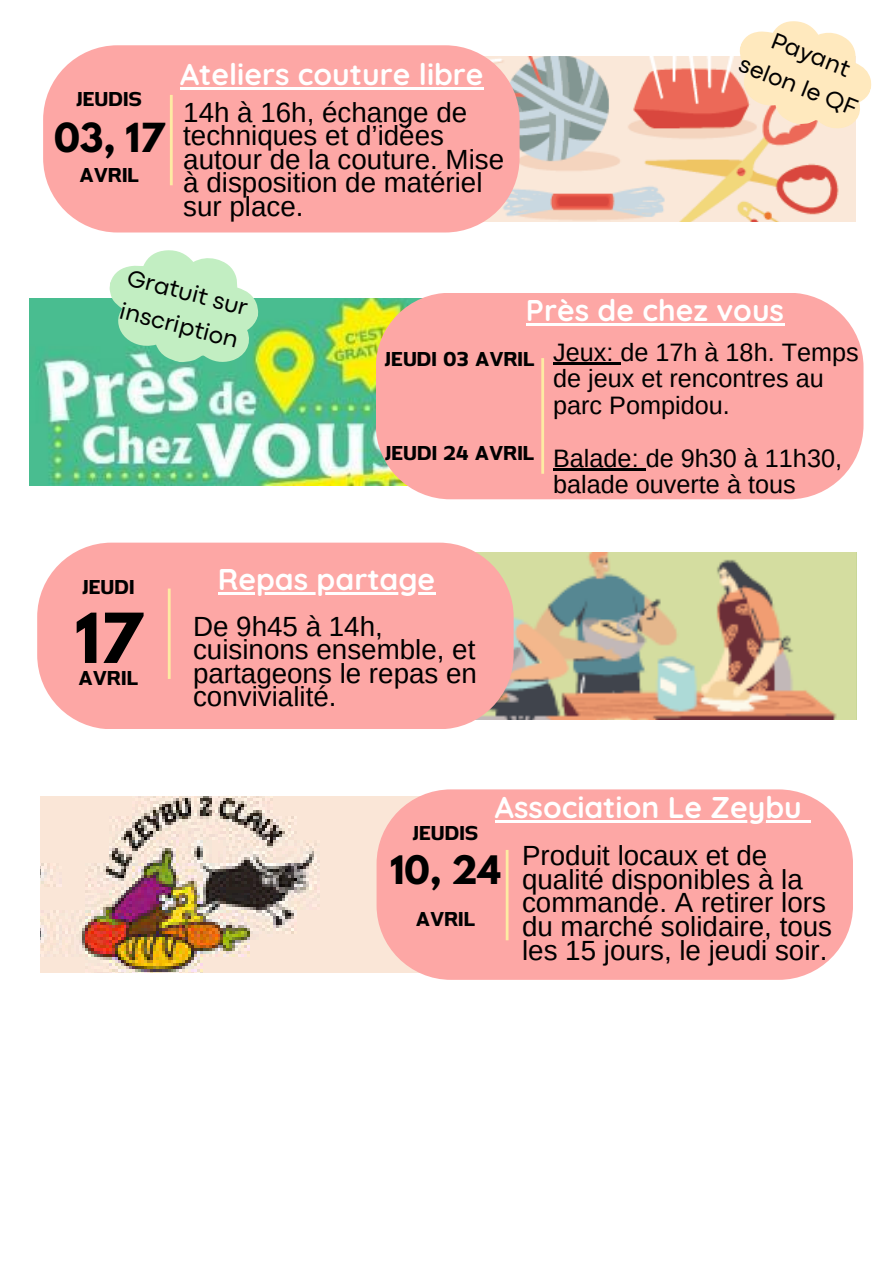
<style>
.page{position:relative;width:893px;height:1263px;background:#fff}
.page>*{position:absolute;margin:0;border:0;box-sizing:border-box;transform-origin:0 0}
.t1{font:700 60.97px "League Spartan";color:#000}
.t2{font:700 36px "Jipatha";color:#010101}
.t3{font:700 36px "Jipatha";color:#000}
.t4{font:700 35.47px "League Spartan";color:#000}
.t5{font:700 34.72px "League Spartan";color:#000}
.t6{font:700 30px "Quicksand";color:#fff}
.t7{font:27.75px/23.6px "Arimo";color:#000}
.t8{font:25.2px/26.4px "Arimo";color:#000}
.t9{font:24.22px "Codec Pro";color:#000}
</style>
<div class="page">
<img style="left:40px;top:796px;width:378px;height:177px">
<div style="left:376px;top:789px;width:476px;height:191px;background:#fda7a5;border-radius:74px"></div>
<hr style="left:506px;top:850px;width:2px;height:90px;background:#fdeba3">
<hr style="left:495px;top:819px;width:307px;height:3px;background:#fff">
<svg style="left:802px;top:820px;width:8px;height:2px"></svg>
<img style="left:475px;top:552px;width:381px;height:168px">
<div style="left:37px;top:543px;width:476px;height:186px;background:#fda7a5;border-radius:74px"></div>
<hr style="left:168px;top:588px;width:3px;height:91px;background:#fdeba3">
<hr style="left:218px;top:592px;width:217px;height:3px;background:#fff">
<img style="left:30px;top:298px;width:346px;height:188px">
<div style="left:376px;top:293px;width:487px;height:206px;background:#fda7a5"></div>
<hr style="left:541px;top:358px;width:3px;height:116px;background:#fdeba3">
<hr style="left:526px;top:323px;width:258px;height:3px;background:#fff">
<hr style="left:553px;top:363px;width:67px;height:2px;background:#000">
<hr style="left:553px;top:468px;width:92px;height:3px;background:#000">
<img style="left:483px;top:56px;width:372px;height:166px">
<div style="left:43px;top:45px;width:476px;height:187px;background:#fda7a5;border-radius:74px"></div>
<hr style="left:170px;top:95px;width:3px;height:90px;background:#fdeba3">
<hr style="left:180px;top:87px;width:304px;height:3px;background:#fff">
<svg style="left:724px;top:21px;width:148px;height:120px"></svg>
<svg style="left:100px;top:250px;width:166px;height:122px"></svg>
<h3 class="t3" style="left:76px;top:82px;width:67px">JEUDIS</h3>
<p class="t4" style="left:54px;top:120px;width:112px">03, 17</p>
<h1 class="t3" style="left:79px;top:158px;width:61px">AVRIL</h1>
<h2 class="t6" style="left:180px;top:55px;width:305px">Ateliers couture libre</h2>
<p class="t7" style="left:183px;top:100px;width:322px">14h à 16h, échange de techniques et d’idées autour de la couture. Mise à disposition de matériel sur place.</p>
<p class="t9" style="left:776px;top:31px;width:84px;rotate:22deg">Payant</p>
<p class="t9" style="left:743px;top:55px;width:127px;rotate:22deg">selon le QF</p>
<h2 class="t9" style="left:130px;top:269px;width:125px;rotate:14deg">Gratuit sur</h2>
<h2 class="t9" style="left:122px;top:302px;width:123px;rotate:14deg">inscription</h2>
<p class="t6" style="left:526px;top:291px;width:260px">Près de chez vous</p>
<p class="t8" style="left:553px;top:339px;width:307px">Jeux: de 17h à 18h. Temps de jeux et rencontres au parc Pompidou.</p>
<p class="t8" style="left:553px;top:445px;width:290px">Balade: de 9h30 à 11h30, balade ouverte à tous</p>
<h1 class="t2" style="left:385px;top:342px;width:151px">JEUDI 03 AVRIL</h1>
<p class="t2" style="left:385px;top:436px;width:151px">JEUDI 24 AVRIL</p>
<h2 class="t3" style="left:82px;top:570px;width:54px">JEUDI</h2>
<p class="t6" style="left:218px;top:560px;width:219px">Repas partage</p>
<h3 class="t1" style="left:75px;top:608px;width:69px">17</h3>
<p class="t3" style="left:79px;top:661px;width:61px">AVRIL</p>
<p class="t7" style="left:193px;top:614px;width:285px">De 9h45 à 14h, cuisinons ensemble, et partageons le repas en convivialité.</p>
<h2 class="t2" style="left:413px;top:816px;width:67px">JEUDIS</h2>
<h1 class="t6" style="left:495px;top:788px;width:308px">Association Le Zeybu</h1>
<p class="t5" style="left:390px;top:853px;width:112px">10, 24</p>
<h1 class="t2" style="left:416px;top:902px;width:61px">AVRIL</h1>
<h1 class="t7" style="left:522px;top:844px;width:312px">Produit locaux et de qualité disponibles à la commande. A retirer lors du marché solidaire, tous les 15 jours, le jeudi soir.</h1>
</div>
